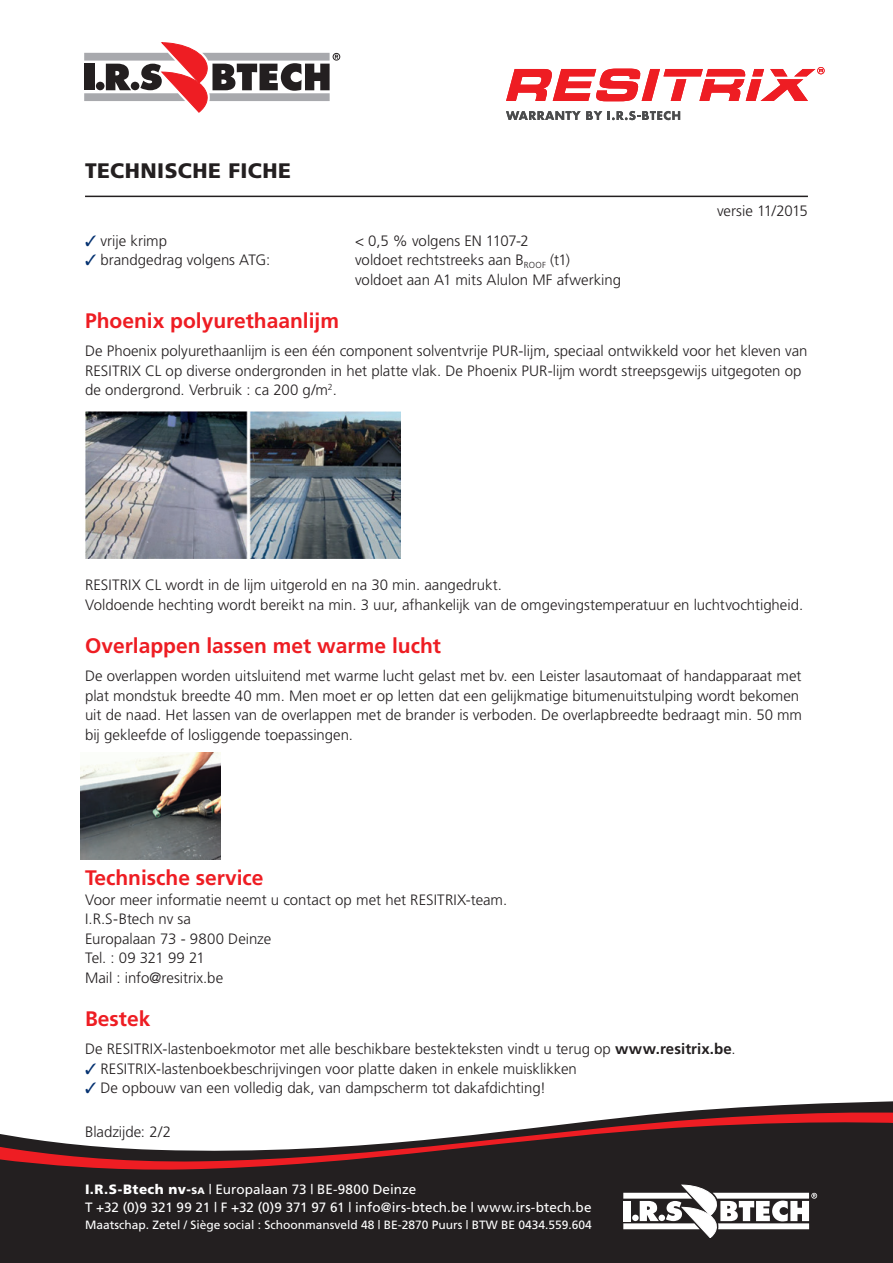
<style>
.page{position:relative;width:893px;height:1263px;background:#fff}
.page>*{position:absolute;margin:0;border:0;box-sizing:border-box;transform-origin:0 0}
.t1{font:700 21px "Frutiger";color:#ee1d23}
.t2{font:900 21px "Frutiger";letter-spacing:.02em;color:#231f20}
.t3{font:300 15px/19.5px "Frutiger";color:#231f20}
.t4{font:13.5px/18px "Frutiger";letter-spacing:.005em;color:#fff}
.t5{font:12px "Frutiger";color:#fff}
.s1{color:#053271}
.s2{font-weight:700}
.s3{font-weight:900}
.s4{font-weight:900;font-size:9.45px}
</style>
<div class="page">
<svg style="left:0;top:1101px;width:893px;height:162px;background:#353132"></svg>
<svg style="left:0;top:1109px;width:893px;height:63px;fill:#231f20"></svg>
<svg style="left:623px;top:1185px;width:194px;height:52px"></svg>
<hr style="left:85px;top:196px;width:723px;height:1px;background:#231f20">
<svg style="left:84px;top:43px;width:256px;height:69px"></svg>
<svg style="left:506px;top:67px;width:319px;height:34px"></svg>
<svg style="left:506px;top:111px;width:96px;height:9px"></svg>
<svg style="left:608px;top:111px;width:72px;height:9px"></svg>
<img style="left:80px;top:752px;width:141px;height:107px">
<img style="left:85px;top:412px;width:316px;height:147px">
<h1 class="t2" style="left:85px;top:158px;width:208px">TECHNISCHE FICHE</h1>
<p class="t3" style="left:717px;top:201px;width:92px">versie 11/2015</p>
<p class="t3" style="left:85px;top:231px;width:84px"><span class="s1">✓</span> vrije krimp</p>
<p class="t3" style="left:355px;top:231px;width:175px">&lt; 0,5 % volgens EN 1107-2</p>
<p class="t3" style="left:85px;top:250px;width:187px"><span class="s1">✓</span> brandgedrag volgens ATG:</p>
<p class="t3" style="left:355px;top:250px;width:267px">voldoet rechtstreeks aan B<sub>ROOF</sub> (t1) voldoet aan A1 mits Alulon MF afwerking</p>
<h1 class="t1" style="left:85px;top:308px;width:256px">Phoenix polyurethaanlijm</h1>
<p class="t3" style="left:85px;top:341px;width:724px">De Phoenix polyurethaanlijm is een één component solventvrije PUR-lijm, speciaal ontwikkeld voor het kleven van<br>RESITRIX CL op diverse ondergronden in het platte vlak. De Phoenix PUR-lijm wordt streepsgewijs uitgegoten op de ondergrond. Verbruik : ca 200 g/m<sup>2</sup>.</p>
<p class="t3" style="left:85px;top:575px;width:720px">RESITRIX CL wordt in de lijm uitgerold en na 30 min. aangedrukt.<br>Voldoende hechting wordt bereikt na min. 3 uur, afhankelijk van de omgevingstemperatuur en luchtvochtigheid.</p>
<h1 class="t1" style="left:85px;top:633px;width:357px">Overlappen lassen met warme lucht</h1>
<p class="t3" style="left:85px;top:666px;width:719px">De overlappen worden uitsluitend met warme lucht gelast met bv. een Leister lasautomaat of handapparaat met plat mondstuk breedte 40 mm. Men moet er op letten dat een gelijkmatige bitumenuitstulping wordt bekomen uit de naad. Het lassen van de overlappen met de brander is verboden. De overlapbreedte bedraagt min. 50 mm bij gekleefde of losliggende toepassingen.</p>
<h1 class="t1" style="left:85px;top:865px;width:180px">Technische service</h1>
<p class="t3" style="left:85px;top:890px;width:424px">Voor meer informatie neemt u contact op met het RESITRIX-team.<br>I.R.S-Btech nv sa<br>Europalaan 73 - 9800 Deinze<br>Tel. : 09 321 99 21<br>Mail : info@resitrix.be</p>
<h1 class="t1" style="left:85px;top:1006px;width:67px">Bestek</h1>
<p class="t3" style="left:85px;top:1039px;width:652px">De RESITRIX-lastenboekmotor met alle beschikbare bestekteksten vindt u terug op <span class="s2">www.resitrix.be</span>.</p>
<p class="t3" style="left:85px;top:1059px;width:493px"><span class="s1">✓</span> RESITRIX-lastenboekbeschrijvingen voor platte daken in enkele muisklikken</p>
<p class="t3" style="left:85px;top:1078px;width:463px"><span class="s1">✓</span> De opbouw van een volledig dak, van dampscherm tot dakafdichting!</p>
<p class="t3" style="left:85px;top:1121px;width:88px">Bladzijde: 2/2</p>
<p class="t4" style="left:85px;top:1181px;width:508px"><span class="s3">I.R.S-Btech nv-</span><span class="s4">sa</span> | Europalaan 73 | BE-9800 Deinze<br>T +32 (0)9 321 99 21 | F +32 (0)9 371 97 61 | info@irs-btech.be | www.irs-btech.be</p>
<p class="t5" style="left:85px;top:1218px;width:508px">Maatschap. Zetel / Siège social : Schoonmansveld 48 | BE-2870 Puurs | BTW BE 0434.559.604</p>
</div>
